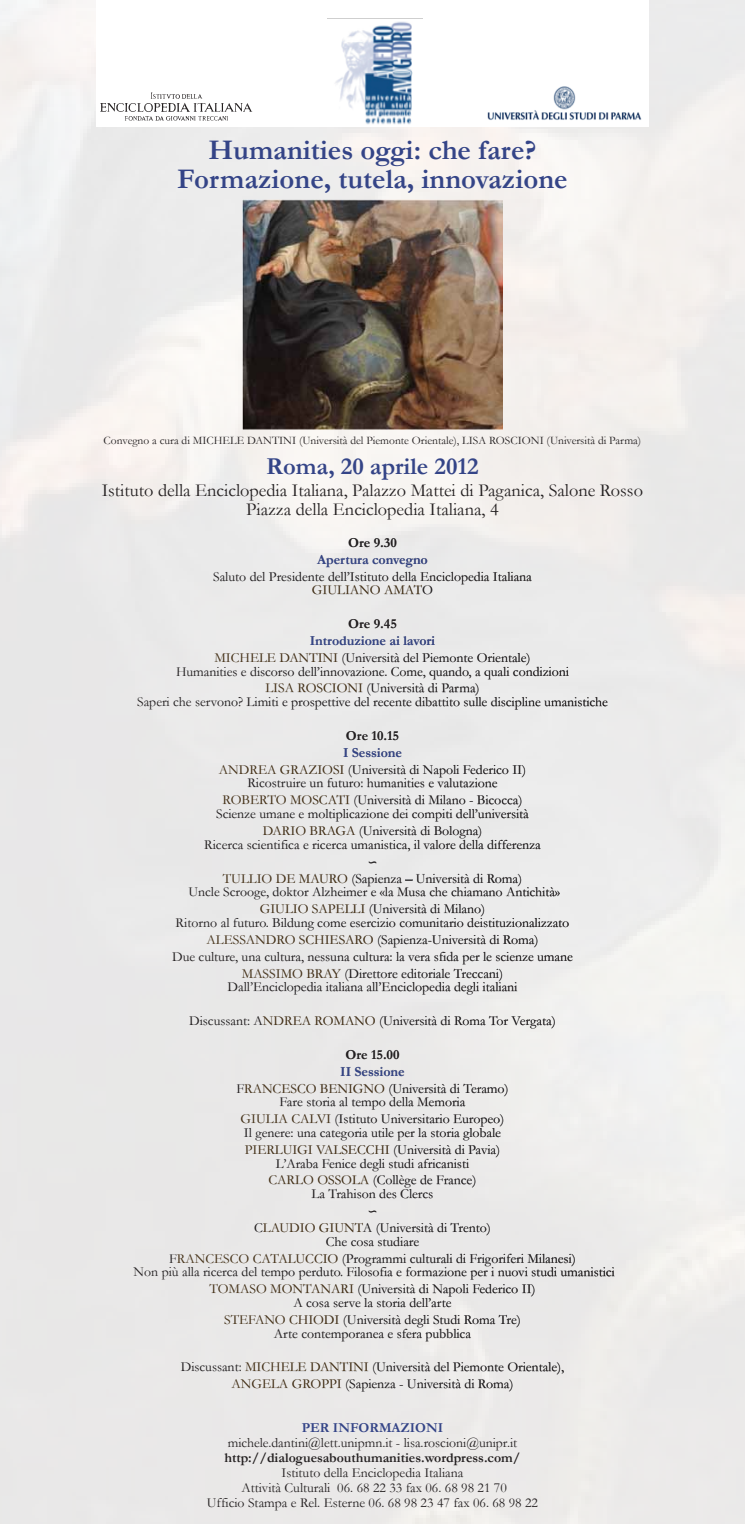
<style>
.page{position:relative;width:745px;height:1524px;background:#fff}
.page>*{position:absolute;margin:0;border:0;box-sizing:border-box;transform-origin:0 0}
.t1{font:700 28.62px/28.8px "Garamond";color:#344487;text-align:center}
.t2{font:700 24.5px "Garamond";color:#344487}
.t3{font:18.25px/18.8px "Garamond";color:#231f20;text-align:center}
.t4{font:13.75px/16.9px "Garamond";color:#231f20;text-align:center}
.t5{font:700 13.75px "Garamond";color:#231f20}
.t6{font:700 13.75px "Garamond";color:#344487}
.t7{font:11.5px "Garamond";color:#231f20}
.s1{color:#483318}
.s2{font-weight:700;color:#344487}
</style>
<div class="page">
<img style="left:0;top:0;width:744px;height:1524px">
<img style="left:242px;top:199px;width:260px;height:231px">
<svg style="left:348px;top:538px;width:48px;height:9px"></svg>
<svg style="left:213px;top:555px;width:318px;height:40px"></svg>
<svg style="left:348px;top:619px;width:48px;height:9px"></svg>
<svg style="left:310px;top:636px;width:124px;height:9px"></svg>
<svg style="left:137px;top:653px;width:470px;height:57px"></svg>
<svg style="left:346px;top:731px;width:52px;height:9px"></svg>
<svg style="left:343px;top:748px;width:58px;height:9px"></svg>
<svg style="left:219px;top:765px;width:305px;height:23px"></svg>
<svg style="left:204px;top:795px;width:336px;height:56px"></svg>
<svg style="left:172px;top:873px;width:400px;height:122px"></svg>
<svg style="left:189px;top:1016px;width:365px;height:12px"></svg>
<svg style="left:346px;top:1050px;width:53px;height:9px"></svg>
<svg style="left:340px;top:1067px;width:64px;height:9px"></svg>
<svg style="left:236px;top:1083px;width:271px;height:115px"></svg>
<svg style="left:254px;top:1223px;width:235px;height:23px"></svg>
<svg style="left:134px;top:1253px;width:480px;height:54px"></svg>
<svg style="left:224px;top:1315px;width:295px;height:26px"></svg>
<svg style="left:181px;top:1362px;width:382px;height:30px"></svg>
<div style="left:96px;top:0;width:552px;height:126px;background:#fff"></div>
<img style="left:335px;top:21px;width:78px;height:103px">
<img style="left:487px;top:86px;width:155px;height:34px">
<svg style="left:100px;top:92px;width:152px;height:29px"></svg>
<svg style="left:368px;top:861px;width:8px;height:2px"></svg>
<svg style="left:368px;top:1210px;width:8px;height:2px"></svg>
<h1 class="t1" style="left:177px;top:135px;width:392px">Humanities oggi: che fare?<br>Formazione, tutela, innovazione</h1>
<p class="t7" style="left:104px;top:433px;width:538px">Convegno a cura di MICHELE DANTINI (Università del Piemonte Orientale), LISA ROSCIONI (Università di Parma)</p>
<h2 class="t2" style="left:266px;top:452px;width:214px">Roma, 20 aprile 2012</h2>
<h3 class="t3" style="left:102px;top:481px;width:542px">Istituto della Enciclopedia Italiana, Palazzo Mattei di Paganica, Salone Rosso<br>Piazza della Enciclopedia Italiana, 4</h3>
<p class="t5" style="left:348px;top:534px;width:50px">Ore 9.30</p>
<p class="t6" style="left:317px;top:551px;width:112px">Apertura convegno</p>
<p class="t4" style="left:213px;top:569px;width:320px;line-height:13.8px">Saluto del Presidente dell’Istituto della Enciclopedia Italiana<br><span class="s1">GIULIANO AMAT</span>O</p>
<p class="t5" style="left:348px;top:615px;width:50px">Ore 9.45</p>
<p class="t4" style="left:214px;top:632px;width:317px"><span class="s2">Introduzione ai lavori<br></span><span class="s1">MICHELE DANTINI</span> (Università del Piemonte Orientale)</p>
<p class="t4" style="left:176px;top:663px;width:394px">Humanities e discorso dell’innovazione. Come, quando, a quali condizioni<br><span class="s1">LISA ROSCIONI</span> (Università di Parma)</p>
<p class="t4" style="left:137px;top:693px;width:472px">Saperi che servono? Limiti e prospettive del recente dibattito sulle discipline umanistiche</p>
<p class="t5" style="left:346px;top:727px;width:54px">Ore 10.15</p>
<p class="t4" style="left:219px;top:744px;width:308px"><span class="s2">I Sessione<br></span><span class="s1">ANDREA GRAZIOSI</span> (Università di Napoli Federico II)</p>
<p class="t4" style="left:222px;top:774px;width:301px">Ricostruire un futuro: humanities e valutazione<br><span class="s1">ROBERTO MOSCATI</span> (Università di Milano - Bicocca)</p>
<p class="t4" style="left:216px;top:805px;width:314px">Scienze umane e moltiplicazione dei compiti dell’università<br><span class="s1">DARIO BRAGA</span> (Università di Bologna)</p>
<p class="t4" style="left:204px;top:836px;width:338px">Ricerca scientifica e ricerca umanistica, il valore della differenza</p>
<p class="t4" style="left:188px;top:871px;width:373px;line-height:13.8px"><span class="s1">TULLIO DE MAURO</span> (Sapienza – Università di Roma)<br>Uncle Scrooge, doktor Alzheimer e «la Musa che chiamano Antichità»</p>
<p class="t4" style="left:175px;top:902px;width:395px;line-height:13.8px"><span class="s1">GIULIO SAPELLI</span> (Università di Milano)<br>Ritorno al futuro. Bildung come esercizio comunitario deistituzionalizzato</p>
<p class="t4" style="left:172px;top:931px;width:402px"><span class="s1">ALESSANDRO SCHIESARO</span> (Sapienza-Università di Roma)<br>Due culture, una cultura, nessuna cultura: la vera sfida per le scienze umane<br><span class="s1">MASSIMO BRAY</span> (Direttore editoriale Treccani)</p>
<p class="t4" style="left:227px;top:978px;width:291px">Dall’Enciclopedia italiana all’Enciclopedia degli italiani</p>
<p class="t4" style="left:189px;top:1012px;width:368px">Discussant: A<span class="s1">NDREA ROMANO</span> (Università di Roma Tor Vergata)</p>
<p class="t5" style="left:345px;top:1046px;width:55px">Ore 15.00</p>
<p class="t4" style="left:236px;top:1063px;width:273px"><span class="s2">II Sessione<br></span>F<span class="s1">RANCESCO BENIGNO</span> (Università di Teramo)</p>
<p class="t4" style="left:240px;top:1093px;width:265px">Fare storia al tempo della Memoria<br><span class="s1">GIULIA CALVI</span> (Istituto Universitario Europeo)</p>
<p class="t4" style="left:244px;top:1124px;width:258px;text-align:left">Il genere: una categoria utile per la storia globale<br><span class="s1">PIERLUIGI VALSECCHI</span> (Università di Pavia)</p>
<p class="t4" style="left:268px;top:1154px;width:209px">L’Araba Fenice degli studi africanisti<br><span class="s1">CARLO OSSOLA</span> (Collège de France)</p>
<p class="t4" style="left:311px;top:1185px;width:123px">La Trahison des Clercs</p>
<p class="t4" style="left:254px;top:1220px;width:238px;line-height:13.8px">C<span class="s1">LAUDIO GIUNT</span>A (Università di Trento)<br>Che cosa studiare</p>
<p class="t4" style="left:133px;top:1251px;width:482px;line-height:13.8px">F<span class="s1">RANCESCO CATALUCCIO</span> (Programmi culturali di Frigoriferi Milanesi)<br>Non più alla ricerca del tempo perduto. Filosofia e formazione per i nuovi studi umanistici</p>
<p class="t4" style="left:209px;top:1282px;width:327px;line-height:13.8px"><span class="s1">TOMASO MONTANARI</span> (Università di Napoli Federico II)<br>A cosa serve la storia dell’arte</p>
<p class="t4" style="left:224px;top:1312px;width:298px;line-height:13.8px"><span class="s1">STEFANO CHIODI</span> (Università degli Studi Roma Tre)<br>Arte contemporanea e sfera pubblica</p>
<p class="t4" style="left:181px;top:1358px;width:385px">Discussant: <span class="s1">MICHELE DANTINI</span> (Università del Piemonte Orientale),<br><span class="s1">ANGELA GROPPI</span> (Sapienza - Università di Roma)</p>
<p class="t6" style="left:301px;top:1419px;width:143px">PER INFORMAZIONI</p>
<p class="t4" style="left:227px;top:1434px;width:291px">michele.dantini@lett.unipmn.it - lisa.roscioni@unipr.it</p>
<p class="t5" style="left:224px;top:1449px;width:297px">http://dialoguesabouthumanities.wordpress.com/</p>
<p class="t4" style="left:207px;top:1465px;width:332px;line-height:15px">Istituto della Enciclopedia Italiana<br>Attività Culturali 06. 68 22 33 fax 06. 68 98 21 70<br>Ufficio Stampa e Rel. Esterne 06. 68 98 23 47 fax 06. 68 98 22</p>
</div>
